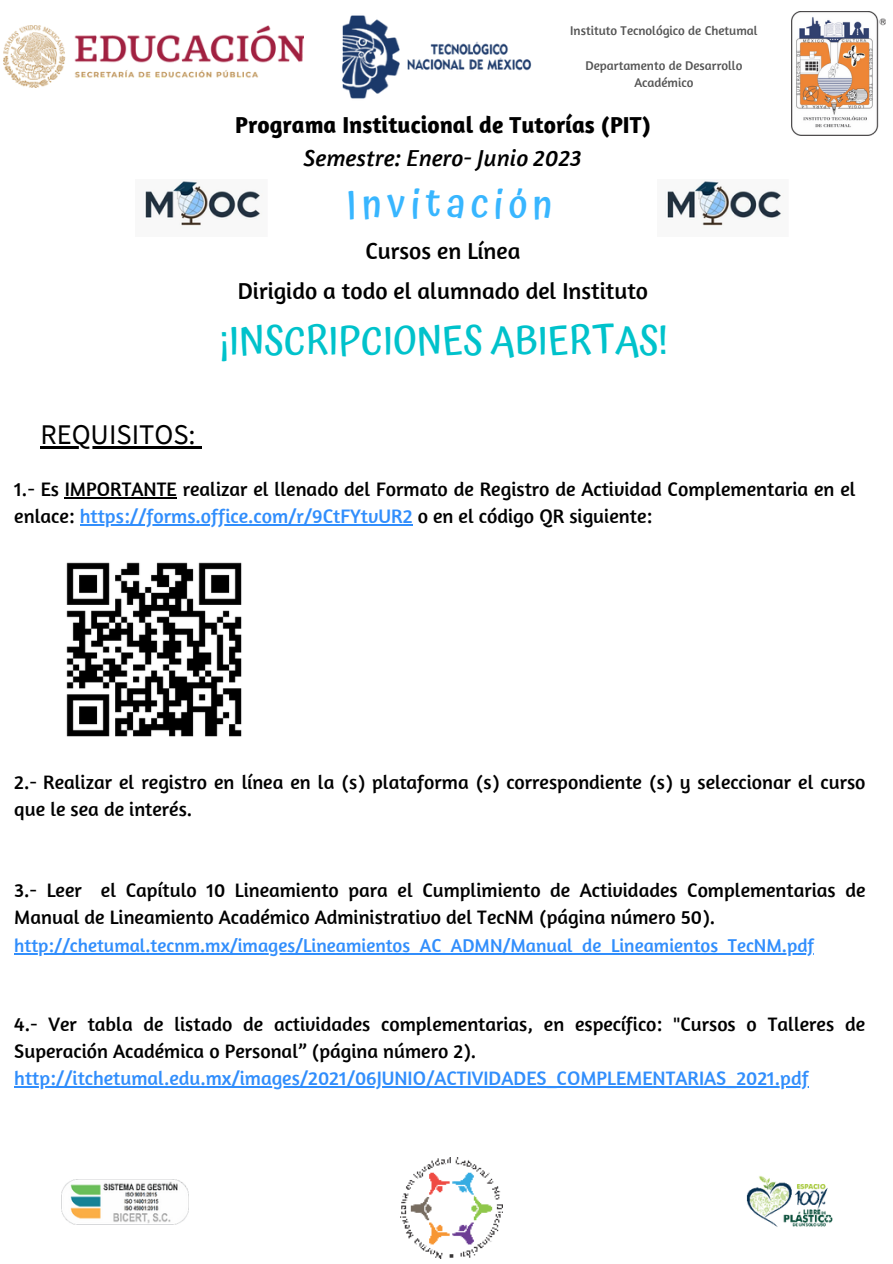
<style>
.page{position:relative;width:893px;height:1264px;background:#fff}
.page>*{position:absolute;margin:0;border:0;box-sizing:border-box;transform-origin:0 0}
.t1{font:500 40.35px "Atma";color:#38b6ff}
.t2{font:500 39px "Atma";color:#00c2cb}
.t3{font:28.5px "Source Sans Pro";color:#000}
.t4{font:23.55px/39.3px "Amaranth";color:#000;text-align:center}
.t5{font:700 23.55px "Amaranth";color:#000}
.t6{font:italic 23.55px "Amaranth";color:#000}
.t7{font:19.95px/27px "Amaranth";color:#000}
.t8{font:19.95px "Amaranth";color:#318efc}
.t9{font:19.05px "Amaranth";color:#318efc}
.t10{font:12.9px/17.2px "Amaranth";color:#545454;text-align:center}
.s1{color:#318efc}
</style>
<div class="page">
<img style="left:4px;top:26px;width:299px;height:62px">
<img style="left:341px;top:15px;width:191px;height:84px">
<img style="left:791px;top:11px;width:94px;height:125px">
<img style="left:62px;top:1179px;width:127px;height:45px">
<img style="left:400px;top:1157px;width:102px;height:101px">
<img style="left:746px;top:1176px;width:87px;height:51px">
<img style="left:665px;top:181px;width:117px;height:47px">
<img style="left:145px;top:181px;width:116px;height:47px">
<img style="left:66px;top:562px;width:176px;height:175px">
<hr style="left:40px;top:446px;width:156px;height:2px;background:#000">
<hr style="left:65px;top:497px;width:112px;height:1px;background:#000">
<hr style="left:80px;top:524px;width:332px;height:1px;background:#318efc">
<hr style="left:14px;top:953px;width:800px;height:1px;background:#318efc">
<hr style="left:14px;top:1085px;width:794px;height:2px;background:#318efc">
<p class="t10" style="left:570px;top:22px;width:189px">Instituto Tecnológico de Chetumal</p>
<p class="t10" style="left:585px;top:57px;width:158px">Departamento de Desarrollo<br>Académico</p>
<p class="t5" style="left:235px;top:110px;width:417px">Programa Institucional de Tutorías (PIT)</p>
<p class="t6" style="left:304px;top:143px;width:280px">Semestre: Enero- Junio 2023</p>
<h1 class="t1" style="left:346px;top:181px;width:75px;rotate:-1deg">Invi</h1>
<h1 class="t1" style="left:425px;top:180px;width:65px">tac</h1>
<p class="t4" style="left:238px;top:231px;width:412px">Cursos en Línea<br>Dirigido a todo el alumnado del Instituto</p>
<h2 class="t2" style="left:220px;top:318px;width:450px">¡INSCRIPCIONES ABIERTAS!</h2>
<h3 class="t3" style="left:40px;top:415px;width:157px">REQUISITOS:</h3>
<p class="t7" style="left:14px;top:475px;width:842px">1.- Es IMPORTANTE realizar el llenado del Formato de Registro de Actividad Complementaria en el enlace: <span class="s1">https://forms.office.com/r/9CtFYtvUR2</span> o en el código QR siguiente:</p>
<p class="t7" style="left:14px;top:768px;width:852px">2.- Realizar el registro en línea en la (s) plataforma (s) correspondiente (s) y seleccionar el curso que le sea de interés.</p>
<p class="t7" style="left:14px;top:876px;width:852px">3.- Leer el Capítulo 10 Lineamiento para el Cumplimiento de Actividades Complementarias de<br>Manual de Lineamiento Académico Administrativo del TecNM (página número 50).</p>
<p class="t9" style="left:14px;top:933px;width:801px">http://chetumal.tecnm.mx/images/Lineamientos_AC_ADMN/Manual_de_Lineamientos_TecNM.pdf</p>
<p class="t7" style="left:14px;top:1009px;width:852px">4.- Ver tabla de listado de actividades complementarias, en específico: "Cursos o Talleres de<br>Superación Académica o Personal” (página número 2).</p>
<p class="t8" style="left:14px;top:1065px;width:795px">http://itchetumal.edu.mx/images/2021/06JUNIO/ACTIVIDADES_COMPLEMENTARIAS_2021.pdf</p>
</div>
